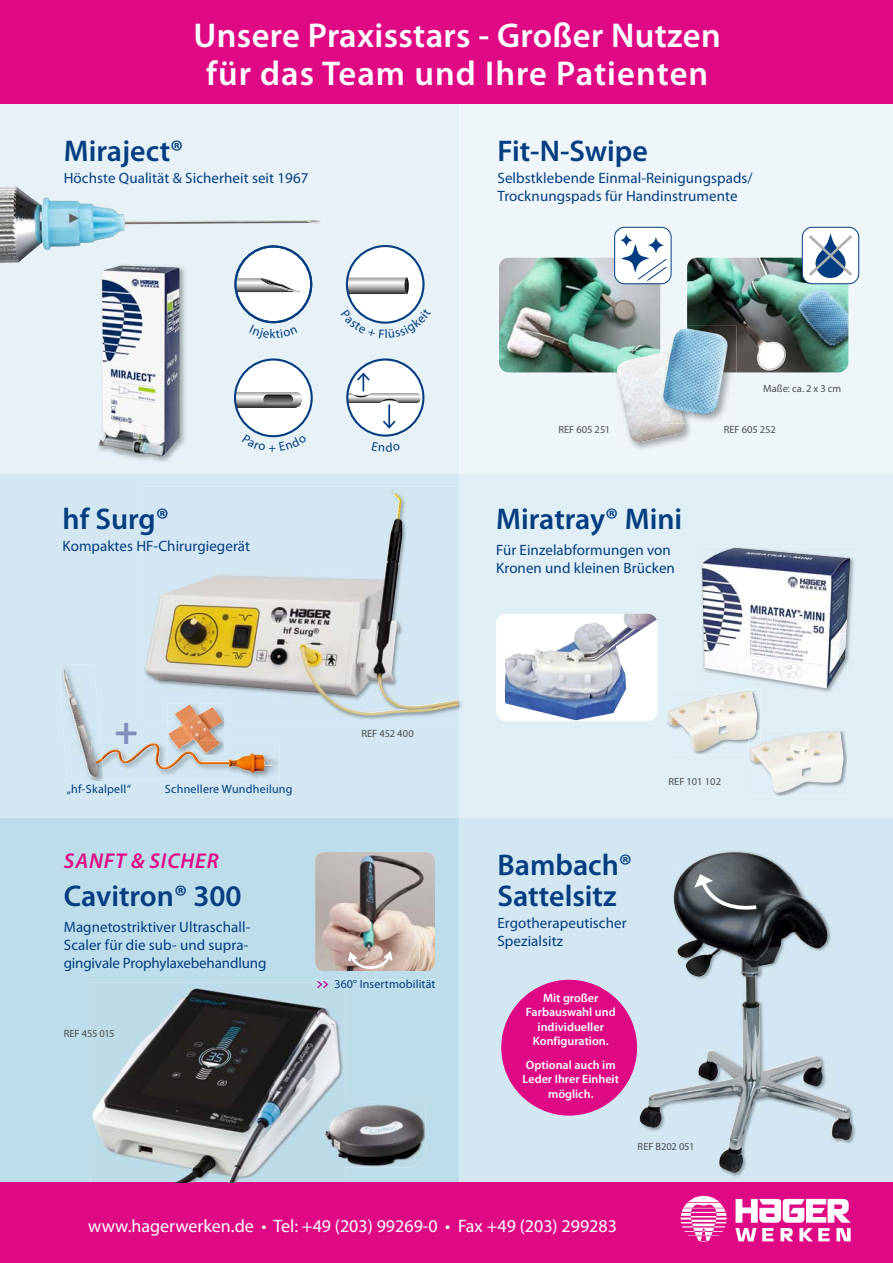
<style>
.page{position:relative;width:893px;height:1263px;background:#fff}
.page>*{position:absolute;margin:0;border:0;box-sizing:border-box;transform-origin:0 0}
.t1{font:700 39.6px "Myriad Pro";color:#828ebb}
.t2{font:600 34.5px/37.5px "Myriad Pro";letter-spacing:.01em;color:#fff;text-align:center}
.t3{font:600 30px/31.5px "Myriad Pro";color:#023d81}
.t4{font:italic 600 21.45px "Myriad Pro";letter-spacing:.04em;color:#e00985}
.t5{font:18px "Myriad Pro";color:#fff}
.t6{font:15px/18px "Myriad Pro";letter-spacing:.005em;color:#023d81}
.t7{font:600 12.15px/14.5px "Myriad Pro";color:#fff;text-align:center}
.t8{font:12px "Myriad Pro";letter-spacing:.02em;color:#023d81}
.t9{font:10.5px "Myriad Pro";color:#4d4d4c}
.t10{font:10.5px "Myriad Pro";letter-spacing:-.02em;color:#4d4d4c}
.s1{font-family:"Consolas";font-weight:700;font-size:13.5px;color:#b61b9e}
</style>
<div class="page">
<div style="left:0;top:104px;width:459px;height:369px;background:#e7f2f7"></div>
<div style="left:0;top:473px;width:459px;height:344px;background:#d2e7f1"></div>
<div style="left:0;top:817px;width:459px;height:365px;background:#beddea"></div>
<div style="left:459px;top:104px;width:434px;height:369px;background:#eff6fa"></div>
<div style="left:459px;top:473px;width:434px;height:344px;background:#e0eff5"></div>
<div style="left:459px;top:817px;width:434px;height:365px;background:#d2e7f1"></div>
<div style="left:0;top:1182px;width:893px;height:81px;background:#e00985"></div>
<div style="left:0;top:0;width:893px;height:104px;background:#e00985"></div>
<svg style="left:681px;top:1196px;width:46px;height:46px"></svg>
<svg style="left:735px;top:1199px;width:116px;height:42px"></svg>
<img style="left:144px;top:486px;width:319px;height:234px">
<img style="left:145px;top:488px;width:313px;height:228px">
<img style="left:167px;top:703px;width:57px;height:1px">
<img style="left:167px;top:704px;width:57px;height:51px">
<img style="left:195px;top:741px;width:78px;height:32px">
<img style="left:173px;top:741px;width:47px;height:12px">
<img style="left:107px;top:743px;width:46px;height:18px">
<img style="left:60px;top:664px;width:44px;height:120px">
<img style="left:91px;top:741px;width:13px;height:39px">
<svg style="left:98px;top:757px;width:4px;height:7px"></svg>
<img style="left:62px;top:666px;width:36px;height:112px">
<div style="left:638px;top:850px;width:218px;height:327px;background:#d3e6f4"></div>
<img style="left:639px;top:852px;width:213px;height:321px">
<svg style="left:694px;top:874px;width:66px;height:40px;background:#62676b"></svg>
<svg style="left:496px;top:974px;width:147px;height:147px;background:#db51a8"></svg>
<img style="left:687px;top:258px;width:161px;height:114px;border-radius:10px">
<svg style="left:687px;top:258px;width:10px;height:9px"></svg>
<div style="left:802px;top:227px;width:57px;height:57px;background:#fff;border-radius:10px"></div>
<div style="left:802px;top:227px;width:57px;height:57px;border:1px solid #023d81;border-radius:10px"></div>
<svg style="left:809px;top:233px;width:43px;height:45px"></svg>
<img style="left:499px;top:258px;width:161px;height:114px;border-radius:10px">
<img style="left:499px;top:258px;width:10px;height:114px">
<div style="left:615px;top:227px;width:56px;height:57px;background:#fff;border-radius:10px"></div>
<div style="left:614px;top:227px;width:58px;height:57px;border:1px solid #023d81;border-radius:10px"></div>
<svg style="left:620px;top:234px;width:13px;height:13px"></svg>
<svg style="left:647px;top:237px;width:17px;height:17px"></svg>
<svg style="left:621px;top:244px;width:46px;height:38px"></svg>
<img style="left:614px;top:351px;width:79px;height:100px">
<img style="left:614px;top:351px;width:46px;height:21px">
<img style="left:616px;top:353px;width:69px;height:89px">
<img style="left:661px;top:326px;width:75px;height:97px">
<img style="left:687px;top:326px;width:49px;height:46px">
<img style="left:684px;top:417px;width:9px;height:6px">
<img style="left:661px;top:353px;width:23px;height:70px">
<img style="left:662px;top:328px;width:67px;height:89px">
<div style="left:347px;top:246px;width:76px;height:77px;background:#fff;border-radius:50%"></div>
<svg style="left:349px;top:277px;width:60px;height:17px"></svg>
<div style="left:346px;top:245px;width:79px;height:79px;border:2px solid #023d81;border-radius:50%"></div>
<img style="left:96px;top:263px;width:91px;height:201px">
<img style="left:97px;top:265px;width:83px;height:192px">
<div style="left:235px;top:359px;width:77px;height:77px;background:#fff;border-radius:50%"></div>
<svg style="left:237px;top:392px;width:65px;height:16px"></svg>
<svg style="left:263px;top:394px;width:30px;height:11px"></svg>
<div style="left:234px;top:358px;width:79px;height:79px;border:2px solid #023d81;border-radius:50%"></div>
<svg style="left:347px;top:359px;width:78px;height:78px"></svg>
<div style="left:346px;top:358px;width:78px;height:79px;border:2px solid #023d81;border-radius:50%"></div>
<hr style="left:388px;top:404px;width:2px;height:23px;background:#023d81">
<svg style="left:381px;top:419px;width:16px;height:11px"></svg>
<svg style="left:348px;top:371px;width:73px;height:32px"></svg>
<img style="left:315px;top:852px;width:120px;height:119px;border-radius:8px">
<svg style="left:347px;top:949px;width:47px;height:21px"></svg>
<img style="left:90px;top:983px;width:256px;height:200px">
<svg style="left:317px;top:981px;width:12px;height:7px"></svg>
<svg style="left:335px;top:979px;width:100px;height:9px"></svg>
<img style="left:319px;top:1102px;width:107px;height:65px">
<img style="left:0;top:187px;width:321px;height:76px">
<div style="left:496px;top:614px;width:161px;height:107px;background:#fff;border-radius:10px"></div>
<img style="left:505px;top:614px;width:152px;height:106px">
<img style="left:700px;top:546px;width:155px;height:147px">
<img style="left:702px;top:548px;width:148px;height:140px">
<img style="left:667px;top:689px;width:93px;height:66px">
<img style="left:668px;top:691px;width:89px;height:60px">
<img style="left:749px;top:730px;width:98px;height:66px">
<img style="left:749px;top:730px;width:11px;height:25px">
<svg style="left:749px;top:730px;width:7px;height:9px"></svg>
<img style="left:750px;top:731px;width:94px;height:63px">
<svg style="left:234px;top:245px;width:78px;height:94px"></svg>
<svg style="left:341px;top:309px;width:90px;height:29px"></svg>
<svg style="left:242px;top:434px;width:65px;height:18px"></svg>
<svg style="left:372px;top:441px;width:28px;height:11px"></svg>
<h2 class="t2" style="left:194px;top:20px;width:529px">Unsere Praxisstars - Großer Nutzen für das Team und Ihre Patienten</h2>
<h3 class="t3" style="left:64px;top:138px;width:121px">Miraject®</h3>
<p class="t6" style="left:64px;top:170px;width:246px">Höchste Qualität &amp; Sicherheit seit 1967</p>
<h3 class="t3" style="left:497px;top:138px;width:152px">Fit-N-Swipe</h3>
<p class="t6" style="left:497px;top:170px;width:257px">Selbstklebende Einmal-Reinigungspads/<br>Trocknungspads für Handinstrumente</p>
<h3 class="t3" style="left:63px;top:506px;width:108px">hf Surg®</h3>
<p class="t6" style="left:63px;top:538px;width:189px">Kompaktes HF-Chirurgiegerät</p>
<h1 class="t1" style="left:114px;top:707px;width:25px">+</h1>
<p class="t9" style="left:361px;top:730px;width:54px">REF 452 400</p>
<p class="t8" style="left:67px;top:784px;width:66px">„hf-Skalpell“</p>
<p class="t8" style="left:165px;top:784px;width:129px">Schnellere Wundheilung</p>
<h3 class="t4" style="left:64px;top:848px;width:156px">SANFT &amp; SICHER</h3>
<h3 class="t3" style="left:64px;top:883px;width:179px">Cavitron® 300</h3>
<p class="t6" style="left:64px;top:920px;width:204px">Magnetostriktiver Ultraschall-<br>Scaler für die sub- und supra&shy;gingivale Prophylaxebehandlung</p>
<p class="t10" style="left:64px;top:1029px;width:52px">REF 455 015</p>
<p class="t8" style="left:316px;top:979px;width:121px"><span class="s1">&gt;&gt;</span> 360° Insertmobilität</p>
<p class="t9" style="left:763px;top:384px;width:80px">Maße: ca. 2 x 3 cm</p>
<p class="t9" style="left:558px;top:425px;width:53px">REF 605 251</p>
<p class="t9" style="left:724px;top:425px;width:54px">REF 605 252</p>
<h3 class="t3" style="left:496px;top:506px;width:188px">Miratray® Mini</h3>
<p class="t6" style="left:496px;top:542px;width:180px">Für Einzelabformungen von<br>Kronen und kleinen Brücken</p>
<h3 class="t3" style="left:497px;top:851px;width:136px">Bambach®<br>Sattelsitz</h3>
<p class="t6" style="left:497px;top:915px;width:131px">Ergotherapeutischer<br>Spezialsitz</p>
<p class="t7" style="left:526px;top:991px;width:91px">Mit großer<br>Farbauswahl und individueller<br>Konfiguration.</p>
<p class="t7" style="left:523px;top:1058px;width:98px">Optional auch im<br>Leder Ihrer Einheit möglich.</p>
<p class="t9" style="left:669px;top:777px;width:54px">REF 101 102</p>
<p class="t9" style="left:638px;top:1142px;width:59px">REF B202 051</p>
<p class="t5" style="left:88px;top:1219px;width:530px">www.hagerwerken.de • Tel: +49 (203) 99269-0 • Fax +49 (203) 299283</p>
</div>
